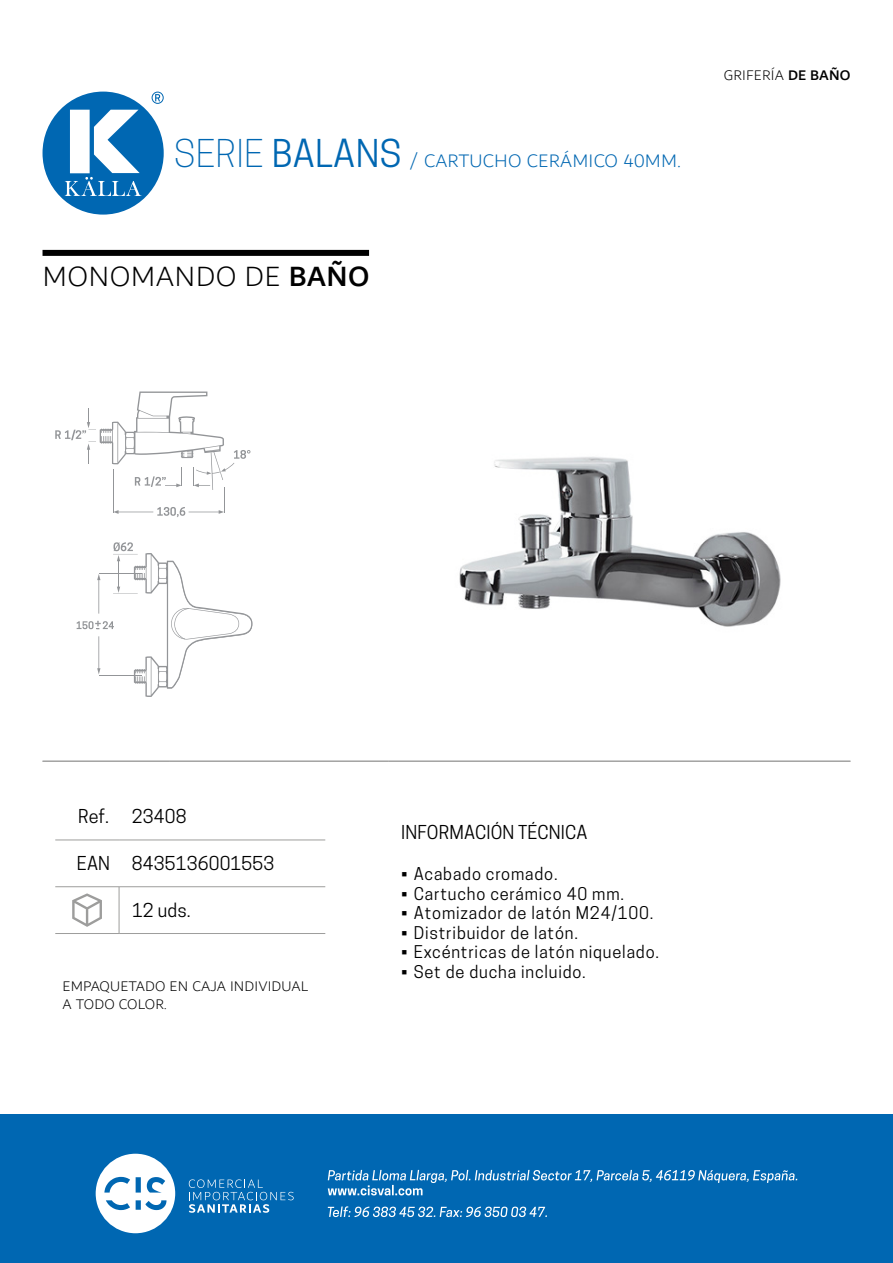
<style>
.page{position:relative;width:893px;height:1263px;background:#fff}
.page>*{position:absolute;margin:0;border:0;box-sizing:border-box;transform-origin:0 0}
.t1{font:300 30px "Dubai";letter-spacing:.01em;color:#000}
.t2{font:300 19.5px "Dubai";letter-spacing:.01em;color:#0067b2}
.t3{font:18px "Cooper Hewitt";letter-spacing:.01em;color:#000}
.t4{font:16.5px "Cooper Hewitt";letter-spacing:.05em;color:#000}
.t5{font:300 15px/18px "Dubai";letter-spacing:.01em;color:#000}
.s1{font-family:"Cooper Hewitt";font-size:36px}
.s2{font-family:"Cooper Hewitt";font-weight:400;font-size:36px}
.s3{font-weight:500}
</style>
<div class="page">
<div style="left:0;top:1114px;width:893px;height:149px;background:#0067b2"></div>
<svg style="left:189px;top:1179px;width:105px;height:34px"></svg>
<svg style="left:96px;top:1154px;width:79px;height:79px"></svg>
<svg style="left:328px;top:1170px;width:469px;height:25px"></svg>
<svg style="left:328px;top:1206px;width:219px;height:11px"></svg>
<svg style="left:43px;top:92px;width:121px;height:123px"></svg>
<hr style="left:43px;top:761px;width:127px;height:1px;background:#9d9d9c">
<hr style="left:170px;top:761px;width:218px;height:1px;background:#9d9d9c">
<hr style="left:388px;top:761px;width:462px;height:1px;background:#9d9d9c">
<div style="left:43px;top:250px;width:326px;height:6px;background:#000"></div>
<svg style="left:76px;top:542px;width:176px;height:155px"></svg>
<svg style="left:55px;top:391px;width:195px;height:126px"></svg>
<img style="left:459px;top:457px;width:322px;height:170px">
<hr style="left:55px;top:840px;width:64px;height:1px;background:#9d9d9c">
<hr style="left:119px;top:840px;width:206px;height:1px;background:#9d9d9c">
<hr style="left:55px;top:886px;width:64px;height:1px;background:#9d9d9c">
<hr style="left:119px;top:886px;width:206px;height:1px;background:#9d9d9c">
<hr style="left:119px;top:887px;width:1px;height:46px;background:#9d9d9c">
<hr style="left:55px;top:933px;width:64px;height:1px;background:#9d9d9c">
<hr style="left:119px;top:933px;width:206px;height:1px;background:#9d9d9c">
<svg style="left:72px;top:893px;width:30px;height:34px"></svg>
<h1 class="t2" style="left:174px;top:145px;width:508px"><span class="s1">SERIE</span> <span class="s2">BALANS</span> / CARTUCHO CERÁMICO 40MM.</h1>
<h2 class="t1" style="left:43px;top:253px;width:328px">MONOMANDO DE <span class="s3">BAÑO</span></h2>
<p class="t5" style="left:724px;top:67px;width:128px">GRIFERÍA <span class="s3">DE BAÑO</span></p>
<p class="t3" style="left:78px;top:806px;width:32px">Ref.</p>
<p class="t3" style="left:132px;top:806px;width:56px">23408</p>
<p class="t3" style="left:77px;top:853px;width:35px">EAN</p>
<p class="t3" style="left:132px;top:853px;width:144px">8435136001553</p>
<p class="t3" style="left:132px;top:899px;width:60px">12 uds.</p>
<h3 class="t5" style="left:62px;top:977px;width:247px">EMPAQUETADO EN CAJA INDIVIDUAL<br>A TODO COLOR.</h3>
<p class="t3" style="left:401px;top:822px;width:188px">INFORMACIÓN TÉCNICA</p>
<p class="t4" style="left:401px;top:864px;width:158px">• Acabado cromado.</p>
<p class="t4" style="left:401px;top:884px;width:224px">• Cartucho cerámico 40 mm.</p>
<p class="t4" style="left:401px;top:903px;width:254px">• Atomizador de latón M24/100.</p>
<p class="t4" style="left:401px;top:923px;width:178px">• Distribuidor de latón.</p>
<p class="t4" style="left:401px;top:942px;width:259px">• Excéntricas de latón niquelado.</p>
<p class="t4" style="left:401px;top:962px;width:186px">• Set de ducha incluido.</p>
</div>
